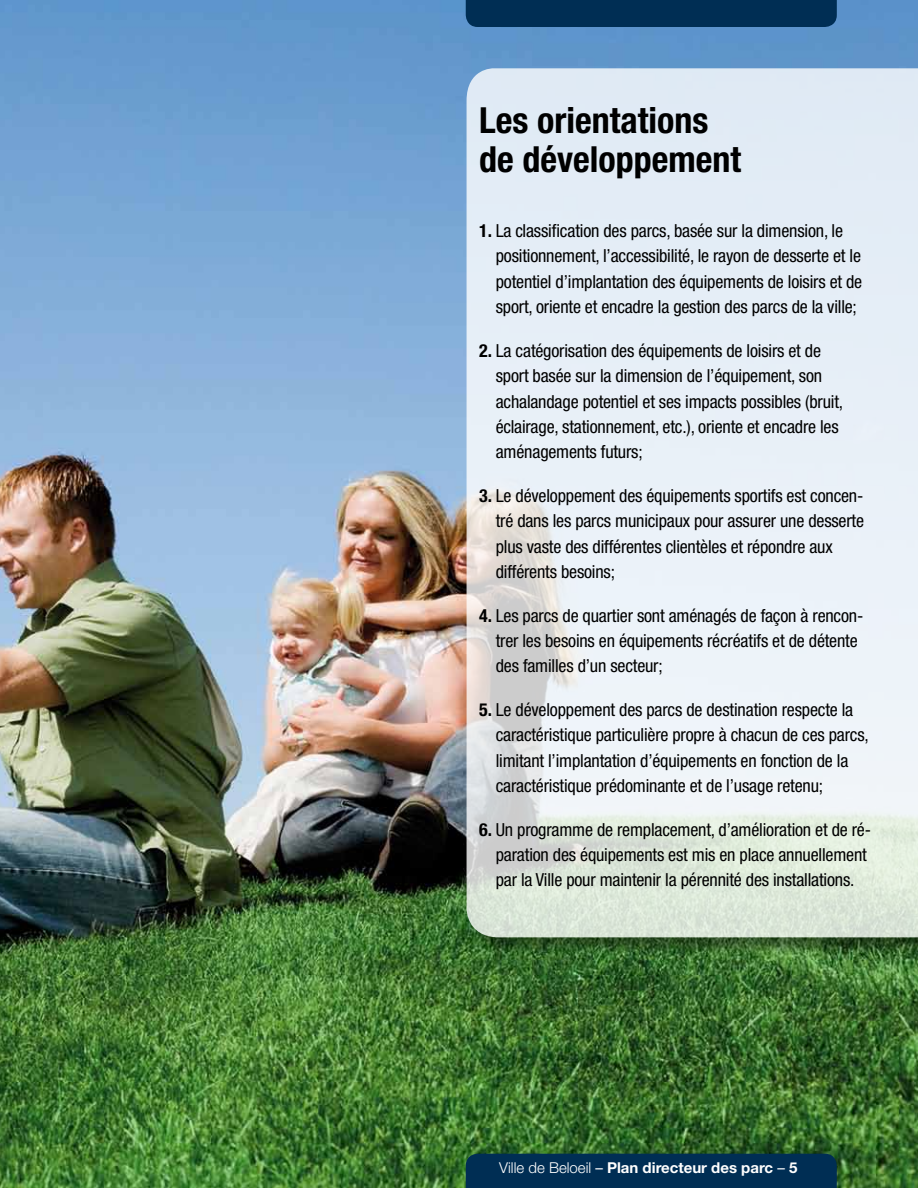
<style>
.page{position:relative;width:918px;height:1188px;background:#fff}
.page>*{position:absolute;margin:0;border:0;box-sizing:border-box;transform-origin:0 0}
.t1{font:700 condensed 36px/39px "Helvetica Neue";color:#000}
.t2{font:condensed 18px/25.5px "Helvetica Neue";letter-spacing:-.01em;color:#000}
.t3{font:700 15px "Helvetica Neue";color:#fff}
.s1{font-weight:700}
.s2{font-weight:300}
.s3{font-weight:400}
</style>
<div class="page">
<img style="left:0;top:0;width:918px;height:1188px">
<div style="left:469px;top:70px;width:449px;height:886px;background:#000;opacity:.5"></div>
<svg style="left:467px;top:68px;width:451px;height:869px;fill:#e6eef7"></svg>
<div style="left:466px;top:1154px;width:371px;height:34px;background:#002e54"></div>
<div style="left:466px;top:0;width:371px;height:27px;background:#002e54"></div>
<h1 class="t1" style="left:479px;top:100px;width:263px">Les orientations de développement</h1>
<p class="t2" style="left:496px;top:218px;width:368px;text-indent:-17px"><span class="s1">1.</span> La classification des parcs, basée sur la dimension, le positionnement, l’accessibilité, le rayon de desserte et le potentiel d’implantation des équipements de loisirs et de sport, oriente et encadre la gestion des parcs de la ville;</p>
<p class="t2" style="left:496px;top:337px;width:349px;text-indent:-17px"><span class="s1">2.</span> La catégorisation des équipements de loisirs et de sport basée sur la dimension de l’équipement, son achalandage potentiel et ses impacts possibles (bruit, éclairage, stationnement, etc.), oriente et encadre les aménagements futurs;</p>
<p class="t2" style="left:496px;top:483px;width:370px;text-indent:-17px"><span class="s1">3.</span> Le développement des équipements sportifs est concen&shy;tré dans les parcs municipaux pour assurer une desserte plus vaste des différentes clientèles et répondre aux différents besoins;</p>
<p class="t2" style="left:496px;top:602px;width:369px;text-indent:-17px"><span class="s1">4.</span> Les parcs de quartier sont aménagés de façon à rencon&shy;trer les besoins en équipements récréatifs et de détente des familles d’un secteur;</p>
<p class="t2" style="left:496px;top:697px;width:375px;text-indent:-17px"><span class="s1">5.</span> Le développement des parcs de destination respecte la caractéristique particulière propre à chacun de ces parcs, limitant l’implantation d’équipements en fonction de la caractéristique prédominante et de l’usage retenu;</p>
<p class="t2" style="left:496px;top:816px;width:377px;text-indent:-17px"><span class="s1">6.</span> Un programme de remplacement, d’amélioration et de ré&shy;paration des équipements est mis en place annuellement par la Ville pour maintenir la pérennité des installations.</p>
<p class="t3" style="left:499px;top:1158px;width:300px"><span class="s2">Ville de Beloeil</span> <span class="s3">–</span> Plan directeur des parc <span class="s3">–</span> 5</p>
</div>
